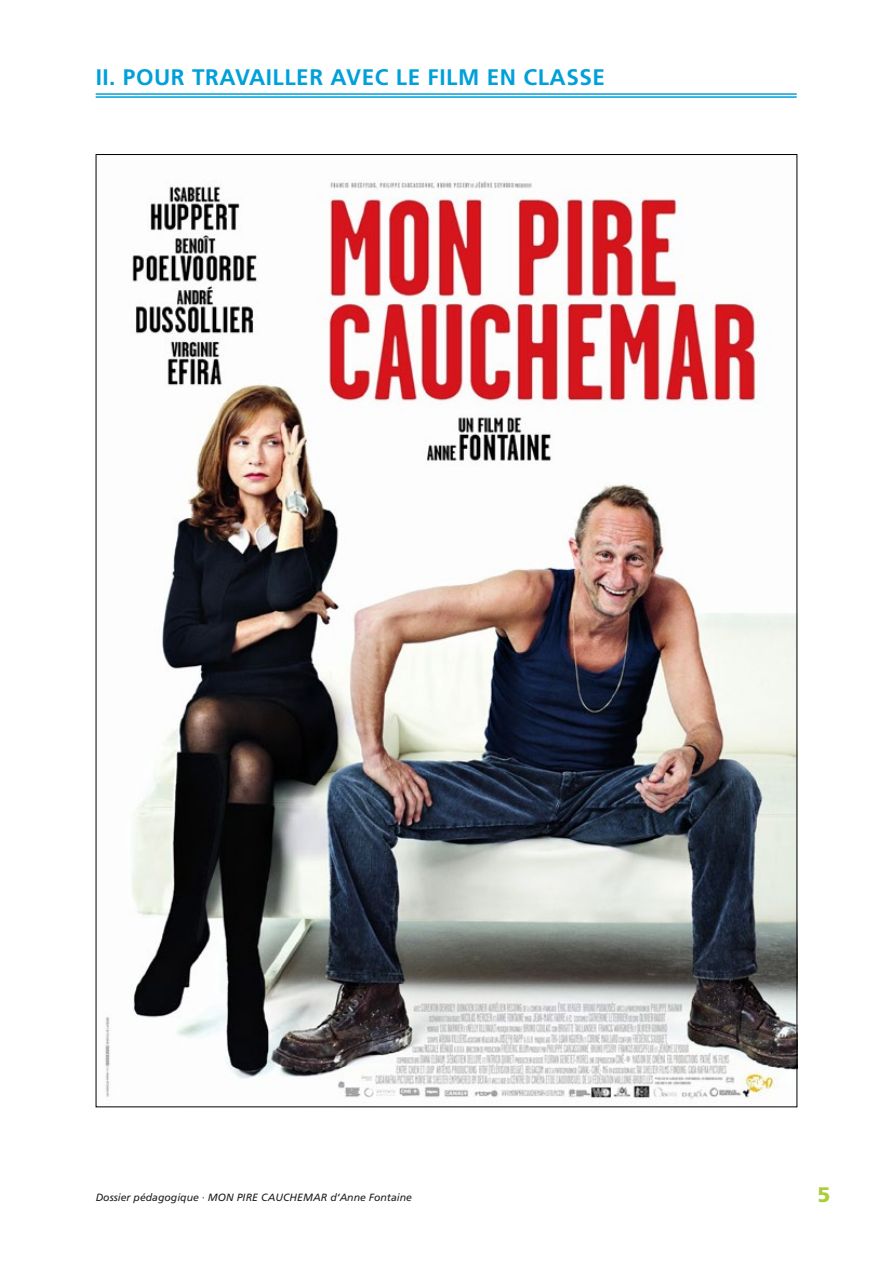
<style>
.page{position:relative;width:893px;height:1263px;background:#fff}
.page>*{position:absolute;margin:0;border:0;box-sizing:border-box;transform-origin:0 0}
.t1{font:700 22.5px "Frutiger LT Pro";letter-spacing:.025em;color:#00a0da}
.t2{font:900 21px "Frutiger LT Pro";color:#a9cf38}
.t3{font:italic 10.5px "Frutiger LT Pro";color:#231f20}
</style>
<div class="page">
<hr style="left:96px;top:93px;width:701px;height:2px;background:#00a0da">
<hr style="left:96px;top:96px;width:701px;height:2px;background:#00a0da">
<img style="left:105px;top:180px;width:690px;height:919px">
<h1 class="t1" style="left:96px;top:64px;width:167px">II . POUR TRAVAILLER</h1>
<h1 class="t1" style="left:330px;top:64px;width:222px">AVEC LE FILM EN CLASSE</h1>
<p class="t3" style="left:96px;top:1191px;width:318px">Dossier pédagogique · MON PIRE CAUCHEMAR d‘Anne Fontaine</p>
<h2 class="t2" style="left:817px;top:1182px;width:14px">5</h2>
</div>
